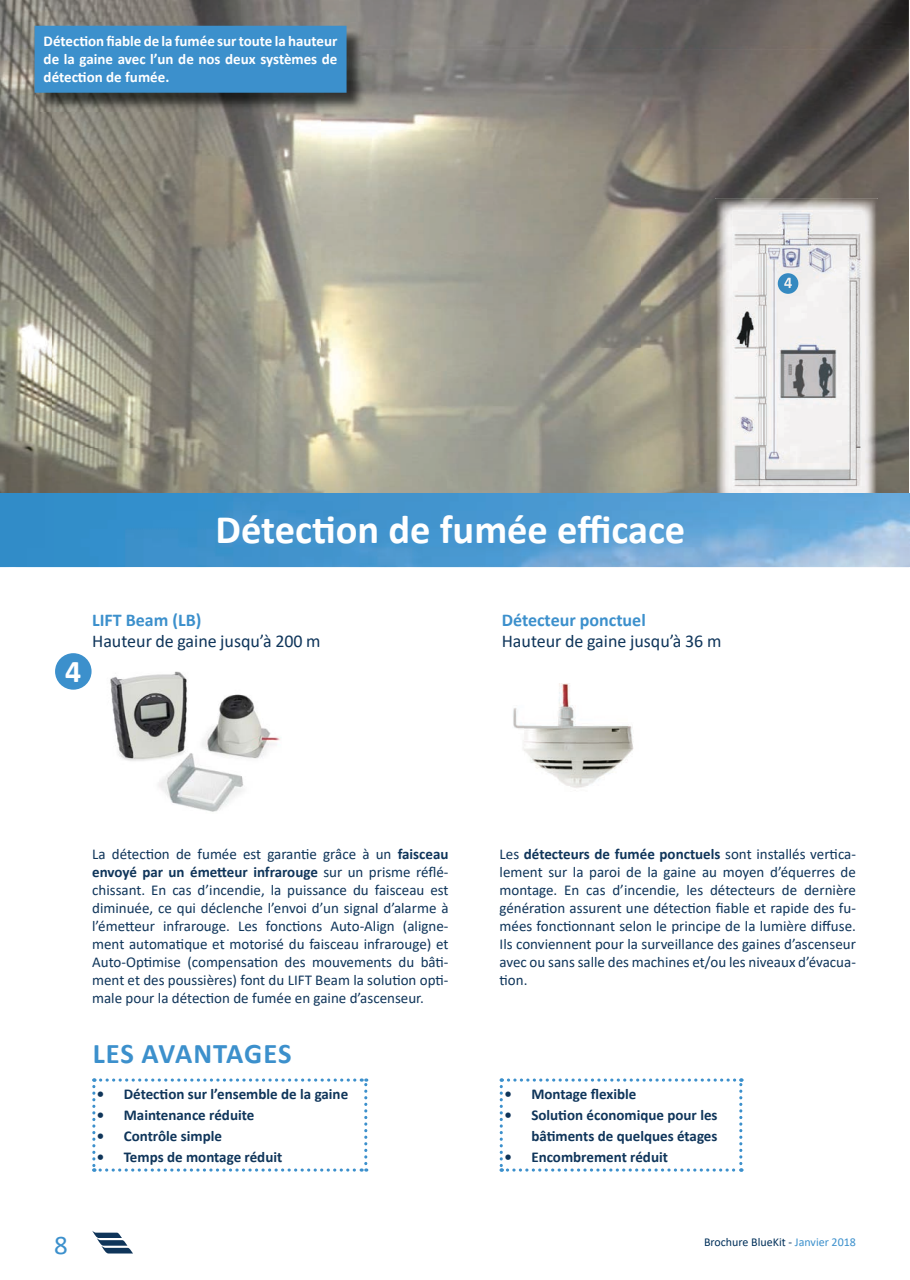
<style>
.page{position:relative;width:910px;height:1280px;background:#fff}
.page>*{position:absolute;margin:0;border:0;box-sizing:border-box;transform-origin:0 0}
.t1{font:700 40.5px "Calibri";color:#fff}
.t2{font:700 31.8px "Calibri";color:#fff}
.t3{font:700 28.5px "Calibri";letter-spacing:.03em;color:#3c90cc}
.t4{font:27px "Calibri";color:#3c90cc}
.t5{font:18px "Calibri";color:#0f355a}
.t6{font:700 18px "Calibri";color:#3c90cc}
.t7{font:15px/18px "Calibri";color:#0f355a;text-align:justify}
.t8{font:700 15px/21px "Calibri";color:#0f355a;text-align:right}
.t9{font:700 15px/18px "Calibri";color:#fff;text-align:justify}
.t10{font:12px "Calibri";color:#01305a}
.s1{font-weight:700}
.s2{color:#3c90cc}
</style>
<div class="page">
<svg style="left:92px;top:1231px;width:41px;height:22px"></svg>
<img style="left:0;top:0;width:909px;height:49px">
<img style="left:0;top:49px;width:53px;height:444px">
<img style="left:321px;top:49px;width:320px;height:444px">
<img style="left:641px;top:49px;width:268px;height:149px">
<img style="left:53px;top:111px;width:268px;height:382px">
<img style="left:641px;top:198px;width:268px;height:295px">
<img style="left:37px;top:28px;width:328px;height:83px">
<div style="left:35px;top:26px;width:311px;height:66px;background:#3c90cc"></div>
<div style="left:35px;top:26px;width:312px;height:67px;border:2px solid #3c90cc"></div>
<svg style="left:92px;top:1078px;width:275px;height:93px"></svg>
<img style="left:110px;top:671px;width:171px;height:141px">
<img style="left:513px;top:683px;width:121px;height:105px">
<svg style="left:500px;top:1078px;width:242px;height:93px"></svg>
<div style="left:55px;top:653px;width:37px;height:37px;background:#3c90cc;border-radius:50%"></div>
<img style="left:733px;top:210px;width:129px;height:278px">
<img style="left:778px;top:273px;width:20px;height:21px">
<svg style="left:784px;top:278px;width:8px;height:10px"></svg>
<svg style="left:909px;top:493px;width:1px;height:73px"></svg>
<img style="left:0;top:493px;width:909px;height:73px">
<p class="t9" style="left:44px;top:31px;width:295px">Détection fiable de la fumée sur toute la hauteur de la gaine avec l’un de nos deux systèmes de détection de fumée.</p>
<h1 class="t1" style="left:216px;top:501px;width:471px">Détection de fumée efficace</h1>
<h2 class="t2" style="left:65px;top:649px;width:18px">4</h2>
<p class="t6" style="left:92px;top:607px;width:111px">LIFT Beam (LB)</p>
<p class="t5" style="left:92px;top:629px;width:230px">Hauteur de gaine jusqu’à 200 m</p>
<p class="t6" style="left:502px;top:607px;width:146px">Détecteur ponctuel</p>
<p class="t5" style="left:502px;top:629px;width:221px">Hauteur de gaine jusqu’à 36 m</p>
<p class="t7" style="left:92px;top:844px;width:358px">La détection de fumée est garantie grâce à un <span class="s1">faisceau envoyé par un émetteur infrarouge</span> sur un prisme réflé&shy;chissant. En cas d’incendie, la puissance du faisceau est diminuée, ce qui déclenche l’envoi d’un signal d’alarme à l’émetteur infrarouge. Les fonctions Auto-Align (aligne&shy;ment automatique et motorisé du faisceau infrarouge) et Auto-Optimise (compensation des mouvements du bâti&shy;ment et des poussières) font du LIFT Beam la solution opti&shy;male pour la détection de fumée en gaine d’ascenseur.</p>
<p class="t7" style="left:500px;top:844px;width:358px">Les <span class="s1">détecteurs de fumée ponctuels</span> sont installés vertica&shy;lement sur la paroi de la gaine au moyen d’équerres de montage. En cas d’incendie, les détecteurs de dernière génération assurent une détection fiable et rapide des fu&shy;mées fonctionnant selon le principe de la lumière diffuse.<br>Ils conviennent pour la surveillance des gaines d’ascenseur avec ou sans salle des machines et/ou les niveaux d’évacua&shy;tion.</p>
<h3 class="t3" style="left:93px;top:1033px;width:201px">LES AVANTAGES</h3>
<p class="t8" style="left:504px;top:1083px;width:133px">• Montage flexible</p>
<p class="t8" style="left:504px;top:1104px;width:215px">• Solution économique pour les bâtiments de quelques étages</p>
<p class="t8" style="left:504px;top:1146px;width:165px">• Encombrement réduit</p>
<p class="t8" style="left:97px;top:1083px;width:253px">• Détection sur l’ensemble de la gaine</p>
<p class="t8" style="left:97px;top:1104px;width:159px">• Maintenance réduite</p>
<p class="t8" style="left:97px;top:1125px;width:127px">• Contrôle simple</p>
<p class="t8" style="left:97px;top:1146px;width:187px">• Temps de montage réduit</p>
<h3 class="t4" style="left:54px;top:1226px;width:15px">8</h3>
<p class="t10" style="left:704px;top:1234px;width:153px">Brochure BlueKit - <span class="s2">Janvier 2018</span></p>
</div>
